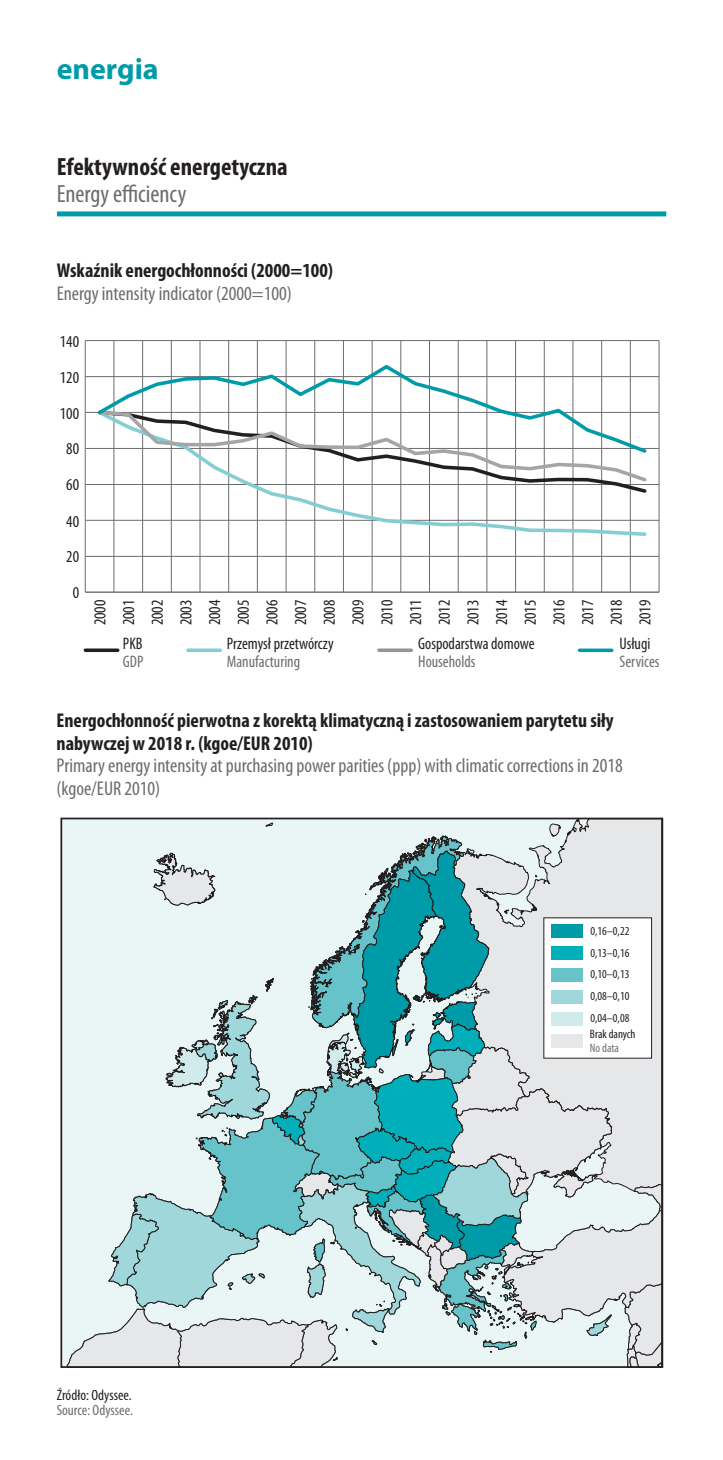
<style>
.page{position:relative;width:723px;height:1460px;background:#fff}
.page>*{position:absolute;margin:0;border:0;box-sizing:border-box;transform-origin:0 0}
.t1{font:700 30px "Myriad Pro";color:#009ba8}
.tyt_dzialow{font:700 condensed 25px "Myriad Pro";color:#231f20}
.tyt_dzialow-2{font:condensed 25px "Myriad Pro";color:#6c6d70}
.tyt_wyk{font:700 condensed 20px/22.5px "Myriad Pro";color:#231f20}
.tyt_wyk-2{font:condensed 20px "Myriad Pro";color:#6c6d70}
.t2{font:condensed 16.75px/28.8px "Myriad Pro";color:#231f20;text-align:center}
.t3{font:condensed 16.75px/17.5px "Myriad Pro";color:#231f20;scale:.96 1}
.t4{font:condensed 16.75px/17.5px "Myriad Pro";color:#6c6d70;scale:.96 1}
.tyt_wyk-3{font:condensed 15px "Myriad Pro";color:#231f20}
.tyt_wyk-4{font:condensed 15px "Myriad Pro";color:#6c6d70}
.t5{font:condensed 12.25px/22px "Myriad Pro";color:#231f20}
.s1{color:#6c6d70}
.s2{color:#231f20}
.s3{font-weight:400;color:#6c6d70}
</style>
<div class="page">
<div style="left:57px;top:211px;width:609px;height:5px;background:#009ba8"></div>
<hr style="left:85px;top:341px;width:1px;height:251px;background:#6c6d70">
<hr style="left:113px;top:341px;width:1px;height:251px;background:#6c6d70">
<hr style="left:142px;top:341px;width:1px;height:251px;background:#6c6d70">
<hr style="left:171px;top:341px;width:1px;height:251px;background:#6c6d70">
<hr style="left:200px;top:341px;width:1px;height:251px;background:#6c6d70">
<hr style="left:228px;top:341px;width:1px;height:251px;background:#6c6d70">
<hr style="left:257px;top:341px;width:1px;height:251px;background:#6c6d70">
<hr style="left:286px;top:341px;width:1px;height:251px;background:#6c6d70">
<hr style="left:314px;top:341px;width:1px;height:251px;background:#6c6d70">
<hr style="left:343px;top:341px;width:1px;height:251px;background:#6c6d70">
<hr style="left:372px;top:341px;width:1px;height:251px;background:#6c6d70">
<hr style="left:400px;top:341px;width:1px;height:251px;background:#6c6d70">
<hr style="left:429px;top:341px;width:1px;height:251px;background:#6c6d70">
<hr style="left:458px;top:341px;width:1px;height:251px;background:#6c6d70">
<hr style="left:486px;top:341px;width:1px;height:251px;background:#6c6d70">
<hr style="left:515px;top:341px;width:1px;height:251px;background:#6c6d70">
<hr style="left:544px;top:341px;width:1px;height:251px;background:#6c6d70">
<hr style="left:572px;top:341px;width:1px;height:251px;background:#6c6d70">
<hr style="left:601px;top:341px;width:1px;height:251px;background:#6c6d70">
<hr style="left:630px;top:341px;width:1px;height:251px;background:#6c6d70">
<hr style="left:658px;top:341px;width:1px;height:251px;background:#6c6d70">
<svg style="left:85px;top:648px;width:33px;height:4px"></svg>
<svg style="left:188px;top:648px;width:32px;height:4px"></svg>
<svg style="left:379px;top:648px;width:32px;height:4px"></svg>
<hr style="left:579px;top:649px;width:33px;height:3px;background:#009ba8">
<hr style="left:85px;top:556px;width:574px;height:1px;background:#6c6d70">
<hr style="left:85px;top:520px;width:574px;height:1px;background:#6c6d70">
<hr style="left:85px;top:484px;width:574px;height:1px;background:#6c6d70">
<hr style="left:85px;top:448px;width:574px;height:1px;background:#6c6d70">
<hr style="left:85px;top:412px;width:574px;height:1px;background:#6c6d70">
<hr style="left:85px;top:376px;width:574px;height:1px;background:#6c6d70">
<hr style="left:85px;top:340px;width:574px;height:1px;background:#6c6d70">
<hr style="left:85px;top:591px;width:574px;height:2px;background:#6c6d70">
<svg style="left:95px;top:484px;width:553px;height:54px"></svg>
<svg style="left:113px;top:456px;width:534px;height:28px"></svg>
<svg style="left:95px;top:363px;width:554px;height:93px"></svg>
<svg style="left:60px;top:817px;width:604px;height:551px;background:#bbd7da"></svg>
<h1 class="t1" style="left:57px;top:50px;width:104px">energia</h1>
<p class="tyt_dzialow" style="left:57px;top:151px;width:233px">Efektywność energetyczna</p>
<p class="tyt_dzialow-2" style="left:57px;top:179px;width:131px">Energy efficiency</p>
<p class="tyt_wyk" style="left:57px;top:259px;width:278px">Wskaźnik energochłonności (2000=100)</p>
<p class="tyt_wyk-2" style="left:57px;top:281px;width:237px">Energy intensity indicator (2000=100)</p>
<p class="t2" style="left:60px;top:327px;width:21px">140</p>
<p class="t2" style="left:60px;top:363px;width:21px">120</p>
<p class="t2" style="left:60px;top:398px;width:21px">100</p>
<p class="t2" style="left:66px;top:434px;width:14px">80</p>
<p class="t2" style="left:66px;top:470px;width:14px">60</p>
<p class="t2" style="left:66px;top:507px;width:14px">40</p>
<p class="t2" style="left:66px;top:539px;width:14px;line-height:35.2px">20<br>0</p>
<p class="t2" style="left:85px;top:625px;width:27px;text-align:justify;rotate:-90deg">2000<br>2001<br>2002<br>2003<br>2004<br>2005<br>2006<br>2007<br>2008<br>2009<br>2010<br>2011<br>2012<br>2013<br>2014<br>2015<br>2016<br>2017<br>2018<br>2019</p>
<p class="t3" style="left:123px;top:635px;width:23px">PKB<br><span class="s1">GDP</span></p>
<p class="t3" style="left:227px;top:635px;width:113px">Przemysł przetwórczy<br><span class="s1">Manufacturing</span></p>
<p class="t3" style="left:418px;top:635px;width:123px">Gospodarstwa domowe<br><span class="s1">Households</span></p>
<p class="t4" style="left:619px;top:635px;width:43px"><span class="s2">Usługi<br></span>Services</p>
<p class="tyt_wyk" style="left:57px;top:709px;width:568px">Energochłonność pierwotna z korektą klimatyczną i zastosowaniem parytetu siły nabywczej w 2018 r. (kgoe/EUR 2010)<br><span class="s3">Primary energy intensity at purchasing power parities (ppp) with climatic corrections in 2018</span></p>
<p class="tyt_wyk-2" style="left:57px;top:776px;width:105px">(kgoe/EUR 2010)</p>
<p class="t5" style="left:590px;top:919px;width:41px;text-align:justify">0,16–0,22<br>0,13–0,16<br>0,10–0,13</p>
<p class="t5" style="left:590px;top:1007px;width:41px">0,04–0,08</p>
<p class="t5" style="left:590px;top:985px;width:41px">0,08–0,10</p>
<p class="tyt_wyk-3" style="left:57px;top:1386px;width:76px">Źródło: Odyssee.</p>
<p class="tyt_wyk-4" style="left:57px;top:1401px;width:78px">Source: Odyssee.</p>
<p class="t5" style="left:590px;top:1027px;width:47px;line-height:13.5px">Brak danych<br><span class="s1">No data</span></p>
</div>
